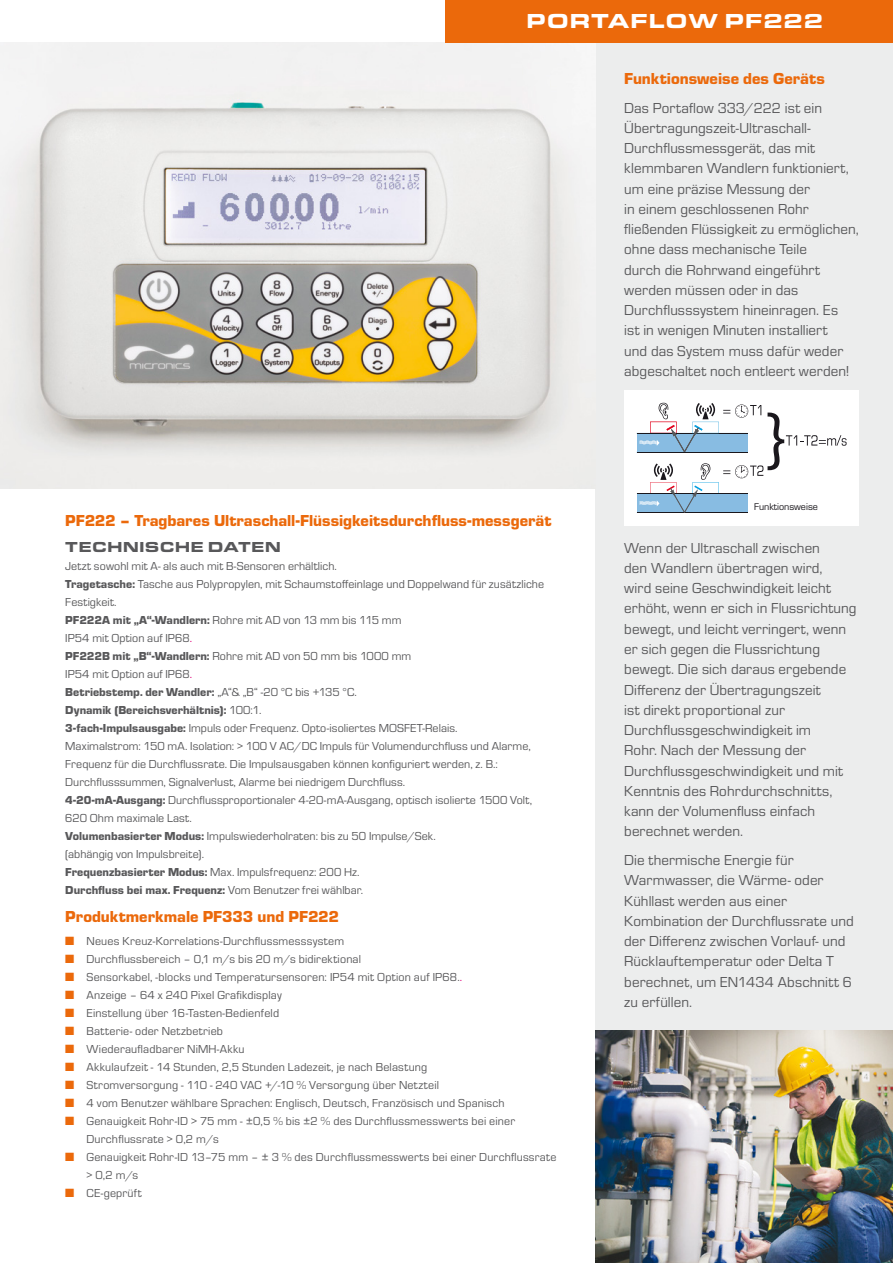
<style>
.page{position:relative;width:893px;height:1263px;background:#fff}
.page>*{position:absolute;margin:0;border:0;box-sizing:border-box;transform-origin:0 0}
.t1{font:900 21px "Eurostile Ext";letter-spacing:.02em;color:#fff}
.t2{font:900 16.5px "Eurostile";color:#eb690b}
.t3{font:15px/20.2px "Eurostile";letter-spacing:.005em;color:#58585a}
.t4{font:900 15px "Eurostile Ext";letter-spacing:.01em;color:#58585a}
.t5{font:12px/18px "Eurostile";letter-spacing:.015em;color:#58585a}
.t6{font:900 12px "Eurostile";color:#58585a}
.t7{font:9px "Eurostile";color:#1a171c}
.s1{font-weight:900}
.s2{color:#e2007a}
.s3{font-weight:400}
.s4{color:#eb690b}
</style>
<div class="page">
<div style="left:595px;top:42px;width:298px;height:988px;background:#eceded"></div>
<img style="left:0;top:42px;width:595px;height:447px">
<div style="left:624px;top:391px;width:235px;height:135px;background:#fff"></div>
<div style="left:637px;top:494px;width:110px;height:19px;background:#88bce2"></div>
<hr style="left:637px;top:513px;width:110px;height:1px;background:#1a171c">
<hr style="left:637px;top:494px;width:110px;height:1px;background:#1a171c">
<hr style="left:637px;top:452px;width:110px;height:1px;background:#1a171c">
<hr style="left:637px;top:433px;width:110px;height:1px;background:#1a171c">
<svg style="left:639px;top:403px;width:207px;height:109px"></svg>
<div style="left:445px;top:0;width:448px;height:42px;background:#eb690b"></div>
<img style="left:595px;top:1030px;width:298px;height:233px">
<p class="t1" style="left:526px;top:5px;width:299px">PORTAFLOW PF222</p>
<p class="t2" style="left:624px;top:67px;width:202px">Funktionsweise des Geräts</p>
<p class="t3" style="left:624px;top:97px;width:236px">Das Portaflow 333/222 ist ein<br>Übertragungszeit-Ultraschall-<br>Durchflussmessgerät, das mit klemmbaren Wandlern funktioniert, um eine präzise Messung der<br>in einem geschlossenen Rohr fließenden Flüssigkeit zu ermöglichen, ohne dass mechanische Teile<br>durch die Rohrwand eingeführt werden müssen oder in das<br>Durchflusssystem hineinragen. Es<br>ist in wenigen Minuten installiert<br>und das System muss dafür weder abgeschaltet noch entleert werden!</p>
<p class="t2" style="left:65px;top:508px;width:488px">PF222 – Tragbares Ultraschall-Flüssigkeitsdurchfluss-messgerät</p>
<p class="t4" style="left:65px;top:536px;width:217px">TECHNISCHE DATEN</p>
<p class="t5" style="left:65px;top:557px;width:273px">Jetzt sowohl mit A- als auch mit B-Sensoren erhältlich.</p>
<p class="t5" style="left:65px;top:575px;width:480px"><span class="s1">Tragetasche:</span> Tasche aus Polypropylen, mit Schaumstoffeinlage und Doppelwand für zusätzliche<br>Festigkeit.</p>
<p class="t5" style="left:65px;top:611px;width:338px"><span class="s1">PF222A mit „A“-Wandlern:</span> Rohre mit AD von 13 mm bis 115 mm<br>IP54 mit Option auf IP68<span class="s2">.</span></p>
<p class="t5" style="left:65px;top:647px;width:347px"><span class="s1">PF222B mit „B“-Wandlern:</span> Rohre mit AD von 50 mm bis 1000 mm<br>IP54 mit Option auf IP68<span class="s2">.</span></p>
<p class="t6" style="left:65px;top:684px;width:293px">Betriebstemp. der Wandler: <span class="s3">„A“&amp; „B“ -20 °C bis +135 °C.</span></p>
<p class="t6" style="left:65px;top:702px;width:198px">Dynamik (Bereichsverhältnis): <span class="s3">100:1.</span></p>
<p class="t5" style="left:65px;top:719px;width:467px"><span class="s1">3-fach-Impulsausgabe:</span> Impuls oder Frequenz. Opto-isoliertes MOSFET-Relais.<br>Maximalstrom: 150 mA. Isolation: &gt; 100 V AC/DC Impuls für Volumendurchfluss und Alarme, Frequenz für die Durchflussrate. Die Impulsausgaben können konfiguriert werden, z. B.:<br>Durchflusssummen, Signalverlust, Alarme bei niedrigem Durchfluss.</p>
<p class="t5" style="left:65px;top:791px;width:468px"><span class="s1">4-20-mA-Ausgang:</span> Durchflussproportionaler 4-20-mA-Ausgang, optisch isolierte 1500 Volt,<br>620 Ohm maximale Last.</p>
<p class="t5" style="left:65px;top:827px;width:372px"><span class="s1">Volumenbasierter Modus:</span> Impulswiederholraten: bis zu 50 Impulse/Sek. (abhängig von Impulsbreite).</p>
<p class="t5" style="left:65px;top:863px;width:296px"><span class="s1">Frequenzbasierter Modus:</span> Max. Impulsfrequenz: 200 Hz.</p>
<p class="t6" style="left:65px;top:882px;width:299px">Durchfluss bei max. Frequenz: <span class="s3">Vom Benutzer frei wählbar.</span></p>
<p class="t2" style="left:65px;top:905px;width:275px">Produktmerkmale PF333 und PF222</p>
<p class="t5" style="left:65px;top:931px;width:280px"><span class="s4">■</span> Neues Kreuz-Korrelations-Durchflussmesssystem</p>
<p class="t5" style="left:65px;top:949px;width:297px"><span class="s4">■</span> Durchflussbereich – 0,1 m/s bis 20 m/s bidirektional</p>
<p class="t5" style="left:65px;top:967px;width:398px"><span class="s4">■</span> Sensorkabel, -blocks und Temperatursensoren: IP54 mit Option auf IP68.<span class="s2">.</span></p>
<p class="t5" style="left:65px;top:985px;width:218px"><span class="s4">■</span> Anzeige – 64 x 240 Pixel Grafikdisplay</p>
<p class="t5" style="left:65px;top:1003px;width:215px"><span class="s4">■</span> Einstellung über 16-Tasten-Bedienfeld</p>
<p class="t5" style="left:65px;top:1021px;width:159px"><span class="s4">■</span> Batterie- oder Netzbetrieb</p>
<p class="t5" style="left:65px;top:1039px;width:181px"><span class="s4">■</span> Wiederaufladbarer NiMH-Akku</p>
<p class="t5" style="left:65px;top:1057px;width:363px"><span class="s4">■</span> Akkulaufzeit - 14 Stunden, 2,5 Stunden Ladezeit, je nach Belastung</p>
<p class="t5" style="left:65px;top:1075px;width:375px"><span class="s4">■</span> Stromversorgung - 110 - 240 VAC +/-10 % Versorgung über Netzteil</p>
<p class="t5" style="left:65px;top:1093px;width:441px"><span class="s4">■</span> 4 vom Benutzer wählbare Sprachen: Englisch, Deutsch, Französisch und Spanisch</p>
<p class="t5" style="left:87px;top:1111px;width:430px;text-indent:-21px"><span class="s4">■</span> Genauigkeit Rohr-ID &gt; 75 mm - ±0,5 % bis ±2 % des Durchflussmesswerts bei einer<br>Durchflussrate &gt; 0,2 m/s</p>
<p class="t5" style="left:87px;top:1147px;width:472px;text-indent:-21px"><span class="s4">■</span> Genauigkeit Rohr-ID 13–75 mm – ± 3 % des Durchflussmesswerts bei einer Durchflussrate &gt; 0,2 m/s</p>
<p class="t5" style="left:65px;top:1183px;width:78px"><span class="s4">■</span> CE-geprüft</p>
<p class="t7" style="left:754px;top:501px;width:65px">Funktionsweise</p>
<p class="t3" style="left:624px;top:537px;width:234px">Wenn der Ultraschall zwischen<br>den Wandlern übertragen wird,<br>wird seine Geschwindigkeit leicht erhöht, wenn er sich in Flussrichtung bewegt, und leicht verringert, wenn er sich gegen die Flussrichtung bewegt. Die sich daraus ergebende<br>Differenz der Übertragungszeit<br>ist direkt proportional zur<br>Durchflussgeschwindigkeit im<br>Rohr. Nach der Messung der<br>Durchflussgeschwindigkeit und mit<br>Kenntnis des Rohrdurchschnitts, kann der Volumenfluss einfach berechnet werden.</p>
<p class="t3" style="left:624px;top:849px;width:231px">Die thermische Energie für<br>Warmwasser, die Wärme- oder<br>Kühllast werden aus einer<br>Kombination der Durchflussrate und der Differenz zwischen Vorlauf- und<br>Rücklauftemperatur oder Delta T berechnet, um EN1434 Abschnitt 6 zu erfüllen.</p>
</div>
